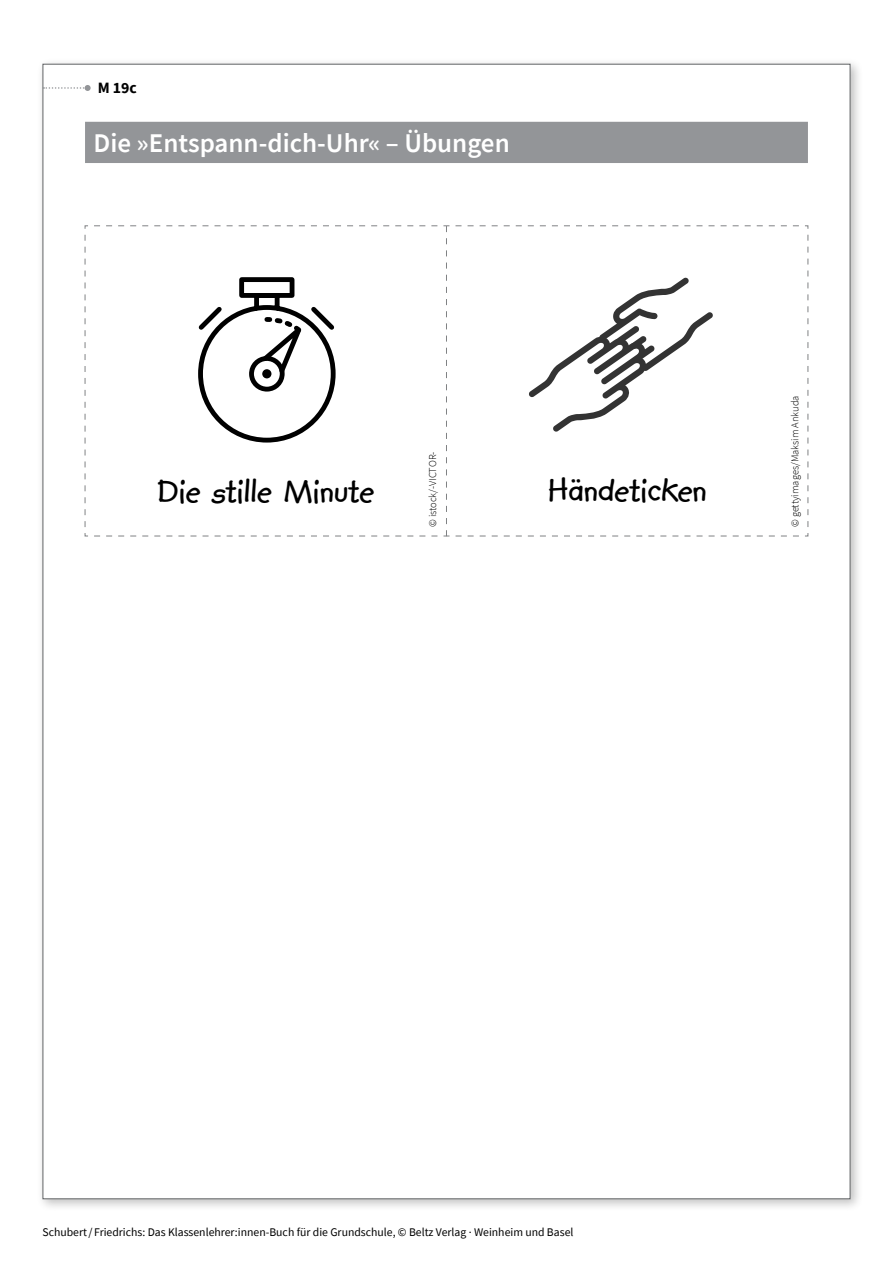
<style>
.page{position:relative;width:893px;height:1263px;background:#fff}
.page>*{position:absolute;margin:0;border:0;box-sizing:border-box;transform-origin:0 0}
.t1{font:700 36px "Kidprint";color:#000}
.t2{font:600 27px "Source Sans Pro";color:#fff}
.t3{font:700 15.75px "Source Sans Pro";color:#000}
.t4{font:11.7px "Source Sans Pro";color:#000}
.t5{font:300 10.5px "Source Sans Pro";color:#000}
</style>
<div class="page">
<div style="left:37px;top:58px;width:826px;height:1154px;background:#000;opacity:.25"></div>
<div style="left:43px;top:64px;width:807px;height:1135px;background:#fff;border:1px solid #626466"></div>
<svg style="left:43px;top:85px;width:48px;height:6px"></svg>
<div style="left:85px;top:122px;width:723px;height:41px;background:#939598"></div>
<svg style="left:808px;top:234px;width:1px;height:293px"></svg>
<svg style="left:85px;top:226px;width:714px;height:311px"></svg>
<h3 class="t3" style="left:98px;top:77px;width:41px">M 19c</h3>
<h2 class="t2" style="left:94px;top:125px;width:418px">Die »Entspann-dich-Uhr« – Übungen</h2>
<p class="t5" style="left:426px;top:527px;width:77px;rotate:-90deg">© istock/-VICTOR-</p>
<h1 class="t1" style="left:157px;top:472px;width:219px">Die stille Minute</h1>
<h1 class="t1" style="left:547px;top:471px;width:161px">Händeticken</h1>
<p class="t5" style="left:788px;top:527px;width:133px;rotate:-90deg">© gettyimages/Maksim Ankuda</p>
<p class="t4" style="left:43px;top:1224px;width:532px">Schubert/ Friedrichs: Das Klassenlehrer:innen-Buch für die Grundschule, © Beltz Verlag · Weinheim und Basel</p>
</div>
